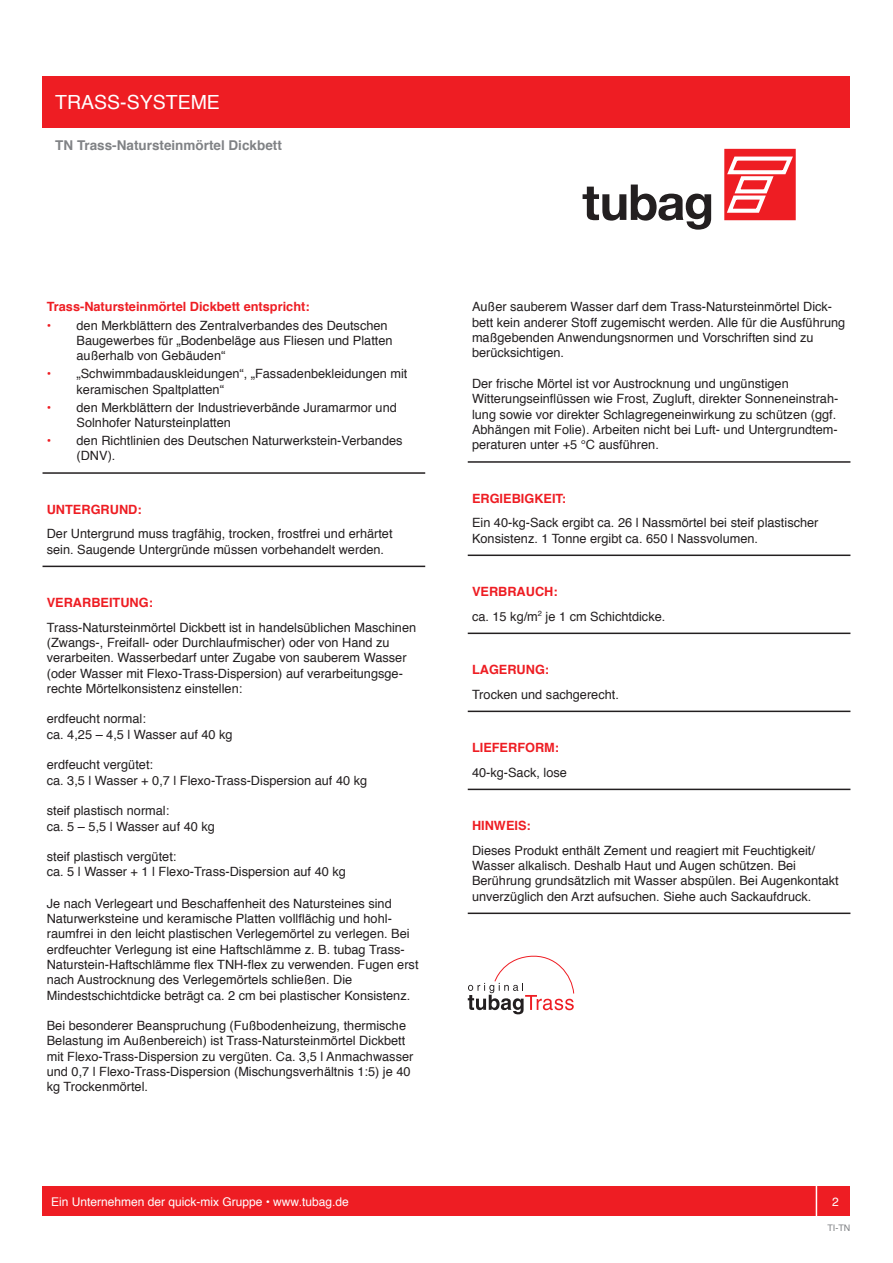
<style>
.page{position:relative;width:893px;height:1263px;background:#fff}
.page>*{position:absolute;margin:0;border:0;box-sizing:border-box;transform-origin:0 0}
.t1{font:19.5px "Helvetica";color:#fff}
.t2{font:700 13.5px "Helvetica";color:#808285}
.t3{font:12.75px/15.3px "Helvetica";color:#231f20}
.t4{font:700 12.75px "Helvetica";color:#ee1d23}
.t5{font:12px "Helvetica";color:#fff}
.t6{font:9px "Helvetica";color:#808285}
</style>
<div class="page">
<div style="left:43px;top:77px;width:807px;height:51px;background:#ee1d23"></div>
<div style="left:725px;top:150px;width:70px;height:69px;background:#ee1d23"></div>
<div style="left:724px;top:149px;width:72px;height:71px;border:1px solid #ee1d23"></div>
<svg style="left:727px;top:157px;width:66px;height:56px"></svg>
<svg style="left:583px;top:185px;width:128px;height:45px"></svg>
<div style="left:43px;top:1186px;width:807px;height:30px;background:#ee1d23"></div>
<div style="left:816px;top:1181px;width:39px;height:40px;border:2px solid #fff"></div>
<hr style="left:43px;top:472px;width:382px;height:2px;background:#231f20">
<hr style="left:43px;top:566px;width:382px;height:1px;background:#231f20">
<hr style="left:468px;top:461px;width:382px;height:2px;background:#231f20">
<hr style="left:468px;top:554px;width:382px;height:2px;background:#231f20">
<hr style="left:468px;top:632px;width:382px;height:2px;background:#231f20">
<hr style="left:468px;top:711px;width:382px;height:1px;background:#231f20">
<hr style="left:468px;top:789px;width:382px;height:1px;background:#231f20">
<hr style="left:468px;top:912px;width:382px;height:2px;background:#231f20">
<svg style="left:468px;top:956px;width:106px;height:58px"></svg>
<p class="t1" style="left:55px;top:87px;width:166px">TRASS-SYSTEME</p>
<p class="t2" style="left:55px;top:135px;width:228px">TN Trass-Natursteinmörtel Dickbett</p>
<p class="t4" style="left:47px;top:297px;width:264px">Trass-Natursteinmörtel Dickbett entspricht:</p>
<p class="t4" style="left:47px;top:315px;width:6px">•</p>
<p class="t3" style="left:77px;top:318px;width:318px">den Merkblättern des Zentralverbandes des Deutschen<br>Baugewerbes fü r „Bodenbeläge aus Fliesen und Platten außerhalb von Gebäuden“</p>
<p class="t4" style="left:47px;top:363px;width:6px">•</p>
<p class="t3" style="left:77px;top:366px;width:332px">„Schwimmbadauskleidungen“, „Fassadenbekleidungen mit keramischen Spaltplatten“</p>
<p class="t4" style="left:47px;top:397px;width:6px">•</p>
<p class="t3" style="left:77px;top:400px;width:322px">den Merkblättern der Industrieverbände Juramarmor und<br>Solnhofer Natursteinplatten</p>
<p class="t4" style="left:47px;top:430px;width:6px">•</p>
<p class="t3" style="left:77px;top:433px;width:328px">den Richtlinien des Deutschen Naturwerkstein-Verbandes (DNV).</p>
<p class="t4" style="left:47px;top:499px;width:96px">UNTERGRUND:</p>
<p class="t3" style="left:47px;top:527px;width:347px">Der Untergrund muss tragfähig, trocken, frostfrei und erhärtet sein. Saugende Untergrü nde müssen vorbehandelt werden.</p>
<p class="t4" style="left:47px;top:592px;width:108px">VERARBEITUNG:</p>
<p class="t3" style="left:47px;top:620px;width:371px">Trass-Natursteinmörtel Dickbett ist in handelsü blichen Maschinen (Zwangs-, Freifall- oder Durchlaufmischer) oder von Hand zu verarbeiten. Wasserbedarf unter Zugabe von sauberem Wasser (oder Wasser mit Flexo-Trass-Dispersion) auf verarbeitungsge&shy;rechte Mörtelkonsistenz einstellen:</p>
<p class="t3" style="left:47px;top:712px;width:101px">erdfeucht normal:</p>
<p class="t3" style="left:47px;top:727px;width:187px">ca. 4,25 – 4,5 l Wasser auf 40 kg</p>
<p class="t3" style="left:47px;top:758px;width:108px">erdfeucht vergütet:</p>
<p class="t3" style="left:47px;top:773px;width:322px">ca. 3,5 l Wasser + 0,7 l Flexo-Trass-Dispersion auf 40 kg</p>
<p class="t3" style="left:47px;top:803px;width:124px">steif plastisch normal:</p>
<p class="t3" style="left:47px;top:819px;width:170px">ca. 5 – 5,5 l Wasser auf 40 kg</p>
<p class="t3" style="left:47px;top:849px;width:131px">steif plastisch vergütet:</p>
<p class="t3" style="left:47px;top:865px;width:301px">ca. 5 l Wasser + 1 l Flexo-Trass-Dispersion auf 40 kg</p>
<p class="t3" style="left:47px;top:896px;width:373px">Je nach Verlegeart und Beschaffenheit des Natursteines sind Naturwerksteine und keramische Platten vollflächig und hohl&shy;raumfrei in den leicht plastischen Verlegemörtel zu verlegen. Bei erdfeuchter Verlegung ist eine Haftschlämme z. B. tubag Trass-Naturstein-Haftschlämme flex TNH-flex zu verwenden. Fugen erst nach Austrocknung des Verlegemörtels schließen. Die</p>
<p class="t3" style="left:47px;top:988px;width:365px">Mindestschichtdicke beträgt ca. 2 cm bei plastischer Konsistenz.</p>
<p class="t3" style="left:47px;top:1018px;width:368px">Bei besonderer Beanspruchung (Fußbodenheizung, thermische Belastung im Außenbereich) ist Trass-Natursteinmörtel Dickbett mit Flexo-Trass-Dispersion zu vergüten. Ca. 3,5 l Anmachwasser und 0,7 l Flexo-Trass-Dispersion (Mischungsverhältnis 1:5) je 40 kg Trockenmörtel.</p>
<p class="t3" style="left:472px;top:300px;width:375px">Außer sauberem Wasser darf dem Trass-Natursteinmörtel Dick&shy;bett kein anderer Stoff zugemischt werden. Alle fü r die Ausfü hrung maßgebenden Anwendungsnormen und Vorschriften sind zu berücksichtigen.</p>
<p class="t3" style="left:472px;top:376px;width:368px">Der frische Mörtel ist vor Austrocknung und ungü nstigen Witterungseinflüssen wie Frost, Zugluft, direkter Sonneneinstrah&shy;lung sowie vor direkter Schlagregeneinwirkung zu schützen (ggf.<br>Abhängen mit Folie). Arbeiten nicht bei Luft- und Untergrundtem&shy;peraturen unter +5 °C ausfü hren.</p>
<p class="t4" style="left:472px;top:488px;width:96px">ERGIEBIGKEIT:</p>
<p class="t3" style="left:472px;top:515px;width:348px">Ein 40-kg-Sack ergibt ca. 26 l Nassmörtel bei steif plastischer<br>Konsistenz. 1 Tonne ergibt ca. 650 l Nassvolumen.</p>
<p class="t4" style="left:472px;top:581px;width:87px">VERBRAUCH:</p>
<p class="t3" style="left:472px;top:609px;width:195px">ca. 15 kg/m<sup>2</sup> je 1 cm Schichtdicke.</p>
<p class="t4" style="left:472px;top:659px;width:79px">LAGERUNG:</p>
<p class="t3" style="left:472px;top:687px;width:148px">Trocken und sachgerecht.</p>
<p class="t4" style="left:472px;top:737px;width:89px">LIEFERFORM:</p>
<p class="t3" style="left:472px;top:765px;width:96px">40-kg-Sack, lose</p>
<p class="t4" style="left:472px;top:815px;width:60px">HINWEIS:</p>
<p class="t3" style="left:472px;top:843px;width:368px">Dieses Produkt enthält Zement und reagiert mit Feuchtigkeit/ Wasser alkalisch. Deshalb Haut und Augen schützen. Bei<br>Berü hrung grundsätzlich mit Wasser abspü len. Bei Augenkontakt unverzüglich den Arzt aufsuchen. Siehe auch Sackaufdruck.</p>
<p class="t5" style="left:51px;top:1192px;width:299px">Ein Unternehmen der quick-mix Gruppe • www.tubag.de</p>
<p class="t5" style="left:832px;top:1192px;width:8px">2</p>
<p class="t6" style="left:827px;top:1221px;width:24px">TI-TN</p>
</div>
